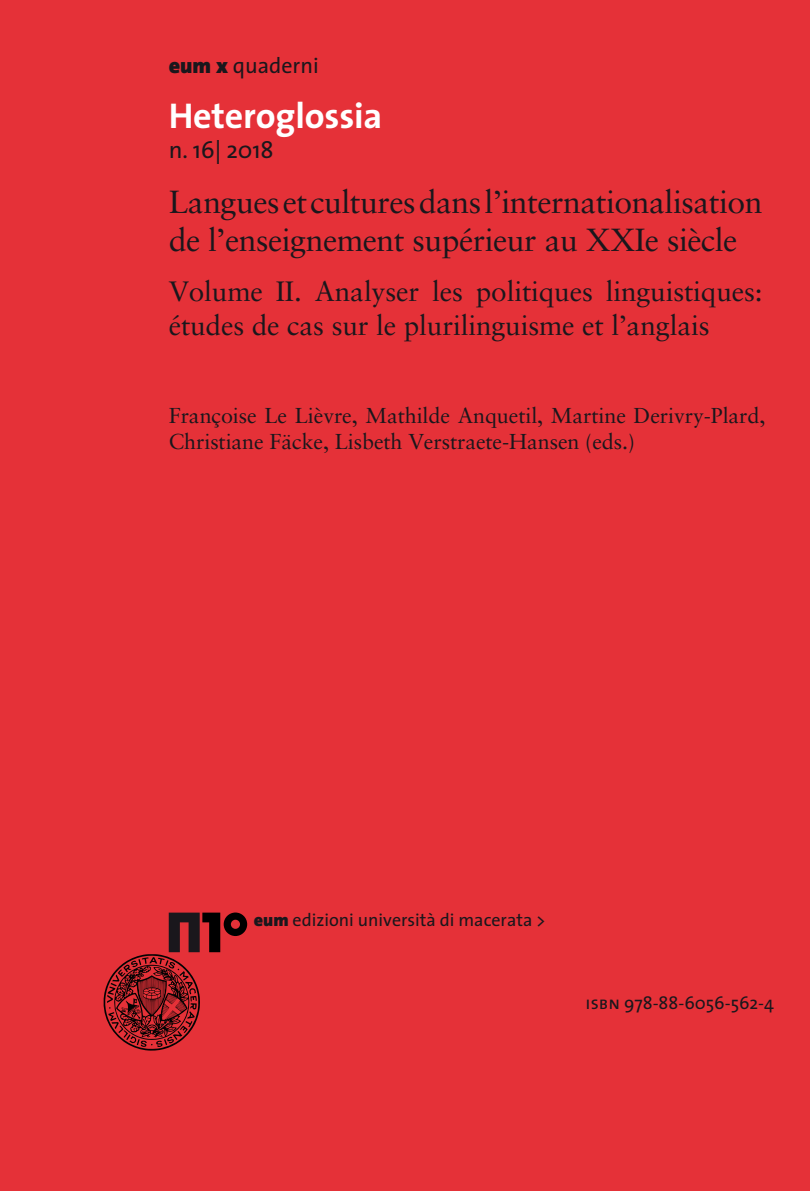
<style>
.page{position:relative;width:810px;height:1191px;background:#e53138}
.page>*{position:absolute;margin:0;border:0;box-sizing:border-box;transform-origin:0 0}
.Titolo_2{font:700 36px "The Sans";letter-spacing:-.005em;color:#fff}
.Normale{font:32px/38px "Sabon";letter-spacing:-.015em;color:#1a171c}
.Titolo_1_Capitolo_CE{font:28px/33.6px "Sabon";letter-spacing:-.005em;color:#1a171c}
.Titolo_2-2{font:24px "The Sans";letter-spacing:-.005em;color:#1a171c}
.t1{font:22px "The Sans";color:#1a171c}
.Titolo_1_Capitolo_CE-2{font:21.6px/26px "Sabon";letter-spacing:-.005em;color:#1a171c}
.t2{font:18px "The Sans";color:#1a171c}
.s1{font-weight:900}
.s2{font-family:"The Sans Caps"}
</style>
<div class="page">
<svg style="left:103px;top:912px;width:144px;height:139px"></svg>
<p class="t1" style="left:169px;top:47px;width:152px"><span class="s1">eum x</span> quaderni</p>
<p class="Titolo_2" style="left:169px;top:85px;width:215px">Heteroglossia</p>
<p class="Titolo_2-2" style="left:169px;top:129px;width:106px">n. 16| 2018</p>
<p class="Normale" style="left:169px;top:182px;width:595px">Langues et cultures dans l’internationalisation de l’enseignement supérieur au XXIe siècle</p>
<p class="Titolo_1_Capitolo_CE" style="left:169px;top:274px;width:595px">Volume II. Analyser les politiques linguistiques: études de cas sur le plurilinguisme et l’anglais</p>
<p class="Titolo_1_Capitolo_CE-2" style="left:169px;top:402px;width:598px">Françoise Le Lièvre, Mathilde Anquetil, Martine Derivry-Plard,<br>Christiane Fäcke, Lisbeth Verstraete-Hansen (eds.)</p>
<p class="t2" style="left:254px;top:904px;width:293px"><span class="s1">eum</span> edizioni università di macerata &gt;</p>
<p class="t2" style="left:586px;top:988px;width:190px"><span class="s2">isbn</span> 978-88-6056-562-4</p>
</div>
